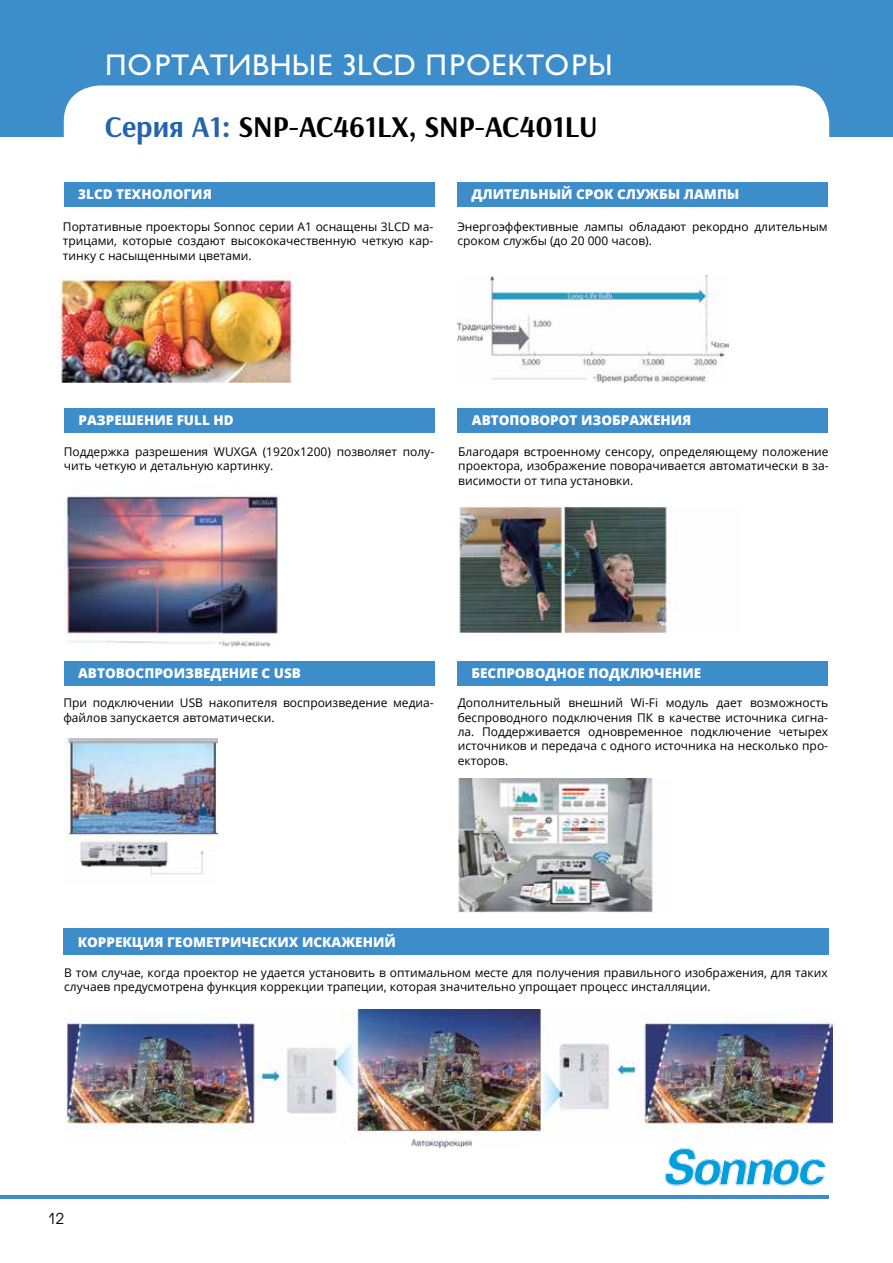
<style>
.page{position:relative;width:893px;height:1263px;background:#fff}
.page>*{position:absolute;margin:0;border:0;box-sizing:border-box;transform-origin:0 0}
.t1{font:700 30px "Arsenal";color:#000}
.t2{font:30px "AZ Gill Sans C";color:#fff}
.t3{font:15px "Avant Garde Gothic C";color:#000}
.t4{font:800 13.5px "Open Sans";color:#fff}
.t5{font:12px/14.4px "Open Sans";color:#000}
.s1{color:#2463af}
</style>
<div class="page">
<hr style="left:0;top:1195px;width:829px;height:4px;background:#3e8dcb">
<div style="left:0;top:0;width:893px;height:137px;background:#3e8dcb"></div>
<div style="left:64px;top:85px;width:765px;height:52px;background:#fff"></div>
<img style="left:665px;top:1148px;width:161px;height:38px">
<div style="left:64px;top:182px;width:370px;height:25px;background:#3e8dcb"></div>
<div style="left:457px;top:182px;width:371px;height:25px;background:#3e8dcb"></div>
<div style="left:64px;top:928px;width:765px;height:26px;background:#3e8dcb"></div>
<div style="left:64px;top:408px;width:371px;height:25px;background:#3e8dcb"></div>
<div style="left:458px;top:408px;width:370px;height:25px;background:#3e8dcb"></div>
<div style="left:64px;top:661px;width:370px;height:25px;background:#3e8dcb"></div>
<div style="left:457px;top:661px;width:371px;height:25px;background:#3e8dcb"></div>
<img style="left:58px;top:275px;width:235px;height:108px">
<img style="left:458px;top:275px;width:270px;height:108px">
<img style="left:64px;top:486px;width:215px;height:160px">
<img style="left:458px;top:506px;width:219px;height:127px">
<img style="left:64px;top:738px;width:153px;height:137px">
<img style="left:458px;top:778px;width:195px;height:135px">
<img style="left:66px;top:1009px;width:766px;height:139px">
<h1 class="t2" style="left:105px;top:49px;width:510px">ПОРТАТИВНЫЕ 3LCD ПРОЕКТОРЫ</h1>
<h1 class="t1" style="left:105px;top:105px;width:494px"><span class="s1">Серия A1:</span> SNP-AC461LX, SNP-AC401LU</h1>
<p class="t4" style="left:78px;top:184px;width:135px">3LCD ТЕХНОЛОГИЯ</p>
<p class="t4" style="left:472px;top:184px;width:269px">ДЛИТЕЛЬНЫЙ СРОК СЛУЖБЫ ЛАМПЫ</p>
<p class="t5" style="left:63px;top:219px;width:372px;text-align:justify">Портативные проекторы Sonnoc серии A1 оснащены 3LCD ма&shy;трицами, которые создают высококачественную четкую кар&shy;тинку с насыщенными цветами.</p>
<p class="t5" style="left:457px;top:219px;width:372px">Энергоэффективные лампы обладают рекордно длительным сроком службы (до 20 000 часов).</p>
<p class="t4" style="left:79px;top:409px;width:157px">РАЗРЕШЕНИЕ FULL HD</p>
<p class="t4" style="left:472px;top:409px;width:221px">АВТОПОВОРОТ ИЗОБРАЖЕНИЯ</p>
<p class="t5" style="left:64px;top:444px;width:372px">Поддержка разрешения WUXGA (1920х1200) позволяет полу&shy;чить четкую и детальную картинку.</p>
<p class="t5" style="left:458px;top:444px;width:372px;text-align:justify">Благодаря встроенному сенсору, определяющему положение проектора, изображение поворачивается автоматически в за&shy;висимости от типа установки.</p>
<p class="t4" style="left:78px;top:663px;width:224px">АВТОВОСПРОИЗВЕДЕНИЕ С USB</p>
<p class="t4" style="left:471px;top:663px;width:231px">БЕСПРОВОДНОЕ ПОДКЛЮЧЕНИЕ</p>
<p class="t5" style="left:63px;top:695px;width:372px">При подключении USB накопителя воспроизведение медиа&shy;файлов запускается автоматически.</p>
<p class="t5" style="left:458px;top:695px;width:372px;text-align:justify">Дополнительный внешний Wi-Fi модуль дает возможность беспроводного подключения ПК в качестве источника сигна&shy;ла. Поддерживается одновременное подключение четырех источников и передача с одного источника на несколько про&shy;екторов.</p>
<p class="t4" style="left:78px;top:932px;width:320px">КОРРЕКЦИЯ ГЕОМЕТРИЧЕСКИХ ИСКАЖЕНИЙ</p>
<p class="t5" style="left:64px;top:965px;width:765px">В том случае, когда проектор не удается установить в оптимальном месте для получения правильного изображения, для таких случаев предусмотрена функция коррекции трапеции, которая значительно упрощает процесс инсталляции.</p>
<p class="t3" style="left:48px;top:1210px;width:18px">12</p>
</div>
